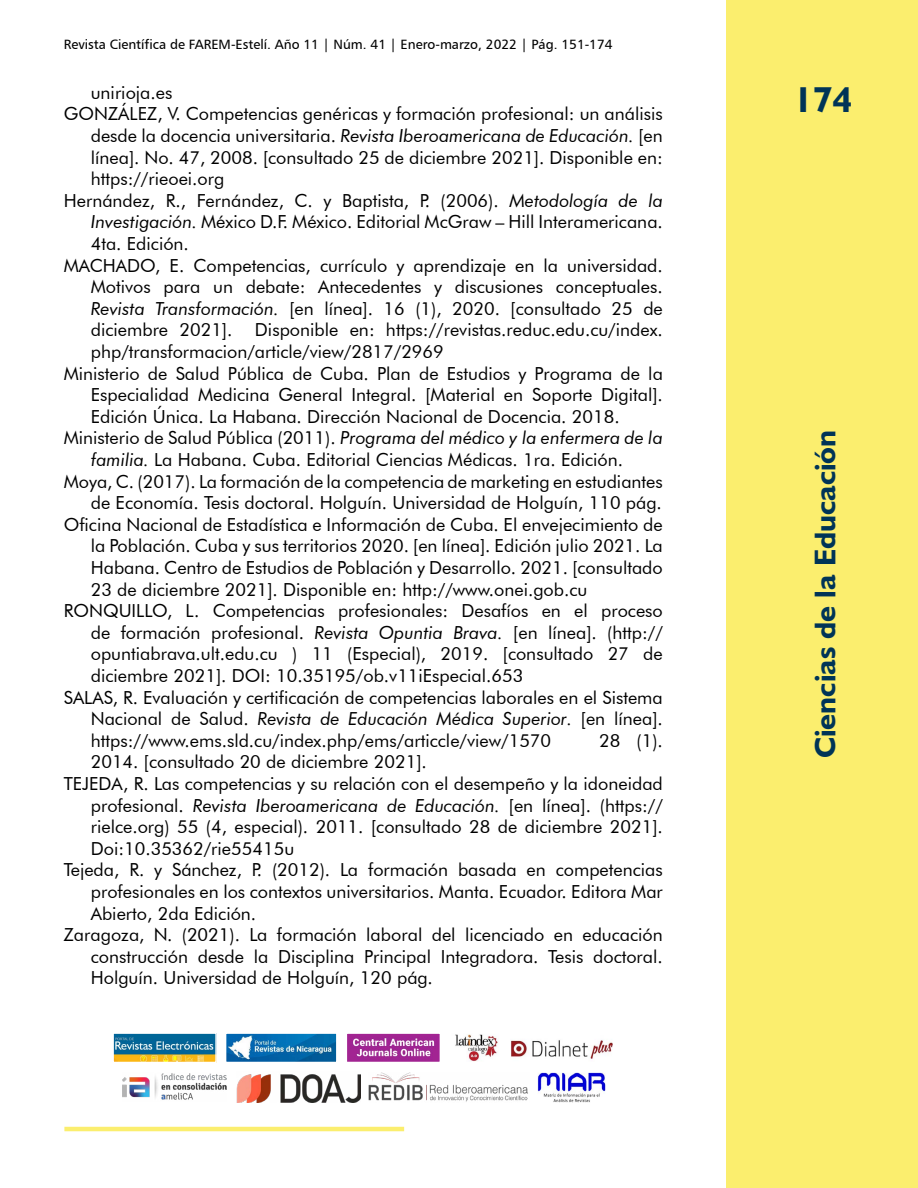
<style>
.page{position:relative;width:918px;height:1188px;background:#fff}
.page>*{position:absolute;margin:0;border:0;box-sizing:border-box;transform-origin:0 0}
.t1{font:700 36px "Humanist 521 BT";color:#003457}
.t2{font:700 30px "Humanist 521 BT";color:#003457}
.t3{font:18px "Futura BT";color:#000}
.t4{font:italic 18px "Futura BT";color:#000}
.t5{font:13.5px "Humanist 777 BT Roman B";color:#000}
.s1{font-style:normal}
.s2{font-style:italic}
</style>
<div class="page">
<div style="left:727px;top:0;width:191px;height:1188px;background:#fbee6e"></div>
<hr style="left:64px;top:1127px;width:340px;height:4px;background:#fbee6e">
<img style="left:115px;top:1035px;width:99px;height:25px">
<div style="left:112px;top:1032px;width:105px;height:31px;border:2px solid #fff"></div>
<img style="left:228px;top:1035px;width:107px;height:25px">
<div style="left:225px;top:1032px;width:113px;height:31px;border:2px solid #fff"></div>
<img style="left:349px;top:1035px;width:89px;height:25px">
<div style="left:346px;top:1032px;width:95px;height:31px;border:2px solid #fff"></div>
<img style="left:455px;top:1035px;width:43px;height:25px">
<img style="left:512px;top:1040px;width:99px;height:19px">
<img style="left:123px;top:1074px;width:103px;height:26px">
<img style="left:237px;top:1074px;width:123px;height:29px">
<img style="left:368px;top:1072px;width:160px;height:30px">
<img style="left:537px;top:1072px;width:69px;height:31px">
<p class="t5" style="left:64px;top:36px;width:550px">Revista Científica de FAREM-Estelí. Año 11 | Núm. 41 | Enero-marzo, 2022 | Pág. 151-174</p>
<p class="t3" style="left:91px;top:81px;width:83px">unirioja.es</p>
<p class="t3" style="left:64px;top:103px;width:601px">GONZÁLEZ, V. Competencias genéricas y formación profesional: un análisis</p>
<p class="t4" style="left:91px;top:125px;width:574px"><span class="s1">desde la docencia universitaria.</span> Revista Iberoamericana de Educación. <span class="s1">[en</span></p>
<p class="t3" style="left:91px;top:146px;width:574px">línea]. No. 47, 2008. [consultado 25 de diciembre 2021]. Disponible en:</p>
<p class="t3" style="left:91px;top:168px;width:135px">https://rieoei.org</p>
<p class="t3" style="left:64px;top:189px;width:601px">Hernández, R., Fernández, C. y Baptista, P. (2006). <span class="s2">Metodología de la</span></p>
<p class="t3" style="left:91px;top:211px;width:574px"><span class="s2">Investigación.</span> México D.F. México. Editorial McGraw – Hill Interamericana.</p>
<p class="t3" style="left:91px;top:233px;width:100px">4ta. Edición.</p>
<p class="t3" style="left:64px;top:254px;width:601px">MACHADO, E. Competencias, currículo y aprendizaje en la universidad.</p>
<p class="t3" style="left:91px;top:276px;width:574px">Motivos para un debate: Antecedentes y discusiones conceptuales.</p>
<p class="t3" style="left:91px;top:297px;width:574px"><span class="s2">Revista Transformación.</span> [en línea]. 16 (1), 2020. [consultado 25 de</p>
<p class="t3" style="left:91px;top:319px;width:574px">diciembre 2021]. Disponible en: https://revistas.reduc.edu.cu/index.</p>
<p class="t3" style="left:91px;top:341px;width:355px">php/transformacion/article/view/2817/2969</p>
<p class="t3" style="left:64px;top:362px;width:601px">Ministerio de Salud Pública de Cuba. Plan de Estudios y Programa de la</p>
<p class="t3" style="left:91px;top:384px;width:574px">Especialidad Medicina General Integral. [Material en Soporte Digital].</p>
<p class="t3" style="left:91px;top:405px;width:530px">Edición Única. La Habana. Dirección Nacional de Docencia. 2018.</p>
<p class="t4" style="left:64px;top:427px;width:601px"><span class="s1">Ministerio de Salud Pública (2011).</span> Programa del médico y la enfermera de la</p>
<p class="t3" style="left:91px;top:449px;width:534px"><span class="s2">familia.</span> La Habana. Cuba. Editorial Ciencias Médicas. 1ra. Edición.</p>
<p class="t3" style="left:64px;top:470px;width:601px">Moya, C. (2017). La formación de la competencia de marketing en estudiantes</p>
<p class="t3" style="left:91px;top:492px;width:573px">de Economía. Tesis doctoral. Holguín. Universidad de Holguín, 110 pág.</p>
<p class="t3" style="left:64px;top:513px;width:601px">Oficina Nacional de Estadística e Información de Cuba. El envejecimiento de</p>
<p class="t3" style="left:91px;top:535px;width:574px">la Población. Cuba y sus territorios 2020. [en línea]. Edición julio 2021. La</p>
<p class="t3" style="left:91px;top:557px;width:574px">Habana. Centro de Estudios de Población y Desarrollo. 2021. [consultado</p>
<p class="t3" style="left:91px;top:578px;width:498px">23 de diciembre 2021]. Disponible en: http://www.onei.gob.cu</p>
<p class="t3" style="left:64px;top:600px;width:601px">RONQUILLO, L. Competencias profesionales: Desafíos en el proceso</p>
<p class="t3" style="left:91px;top:621px;width:574px">de formación profesional. <span class="s2">Revista Opuntia Brava.</span> [en línea]. (http://</p>
<p class="t3" style="left:91px;top:643px;width:574px">opuntiabrava.ult.edu.cu ) 11 (Especial), 2019. [consultado 27 de</p>
<p class="t3" style="left:91px;top:665px;width:434px">diciembre 2021]. DOI: 10.35195/ob.v11iEspecial.653</p>
<p class="t3" style="left:64px;top:686px;width:601px">SALAS, R. Evaluación y certificación de competencias laborales en el Sistema</p>
<p class="t4" style="left:91px;top:708px;width:574px"><span class="s1">Nacional de Salud.</span> Revista de Educación Médica Superior. <span class="s1">[en línea].</span></p>
<p class="t3" style="left:91px;top:729px;width:462px">https://www.ems.sld.cu/index.php/ems/articcle/view/1570</p>
<p class="t3" style="left:599px;top:729px;width:65px">28 (1).</p>
<p class="t3" style="left:91px;top:751px;width:338px">2014. [consultado 20 de diciembre 2021].</p>
<p class="t3" style="left:64px;top:773px;width:601px">TEJEDA, R. Las competencias y su relación con el desempeño y la idoneidad</p>
<p class="t4" style="left:91px;top:794px;width:574px"><span class="s1">profesional.</span> Revista Iberoamericana de Educación. <span class="s1">[en línea]. (https://</span></p>
<p class="t3" style="left:91px;top:816px;width:574px">rielce.org) 55 (4, especial). 2011. [consultado 28 de diciembre 2021].</p>
<p class="t3" style="left:91px;top:837px;width:205px">Doi:10.35362/rie55415u</p>
<p class="t3" style="left:64px;top:859px;width:601px">Tejeda, R. y Sánchez, P. (2012). La formación basada en competencias</p>
<p class="t3" style="left:91px;top:881px;width:574px">profesionales en los contextos universitarios. Manta. Ecuador. Editora Mar</p>
<p class="t3" style="left:91px;top:902px;width:167px">Abierto, 2da Edición.</p>
<p class="t3" style="left:64px;top:924px;width:601px">Zaragoza, N. (2021). La formación laboral del licenciado en educación</p>
<p class="t3" style="left:91px;top:945px;width:574px">construcción desde la Disciplina Principal Integradora. Tesis doctoral.</p>
<p class="t3" style="left:91px;top:967px;width:344px">Holguín. Universidad de Holguín, 120 pág.</p>
<h1 class="t1" style="left:794px;top:78px;width:60px">174</h1>
<h2 class="t2" style="left:807px;top:758px;width:330px;rotate:-90deg">Ciencias de la Educación</h2>
</div>
